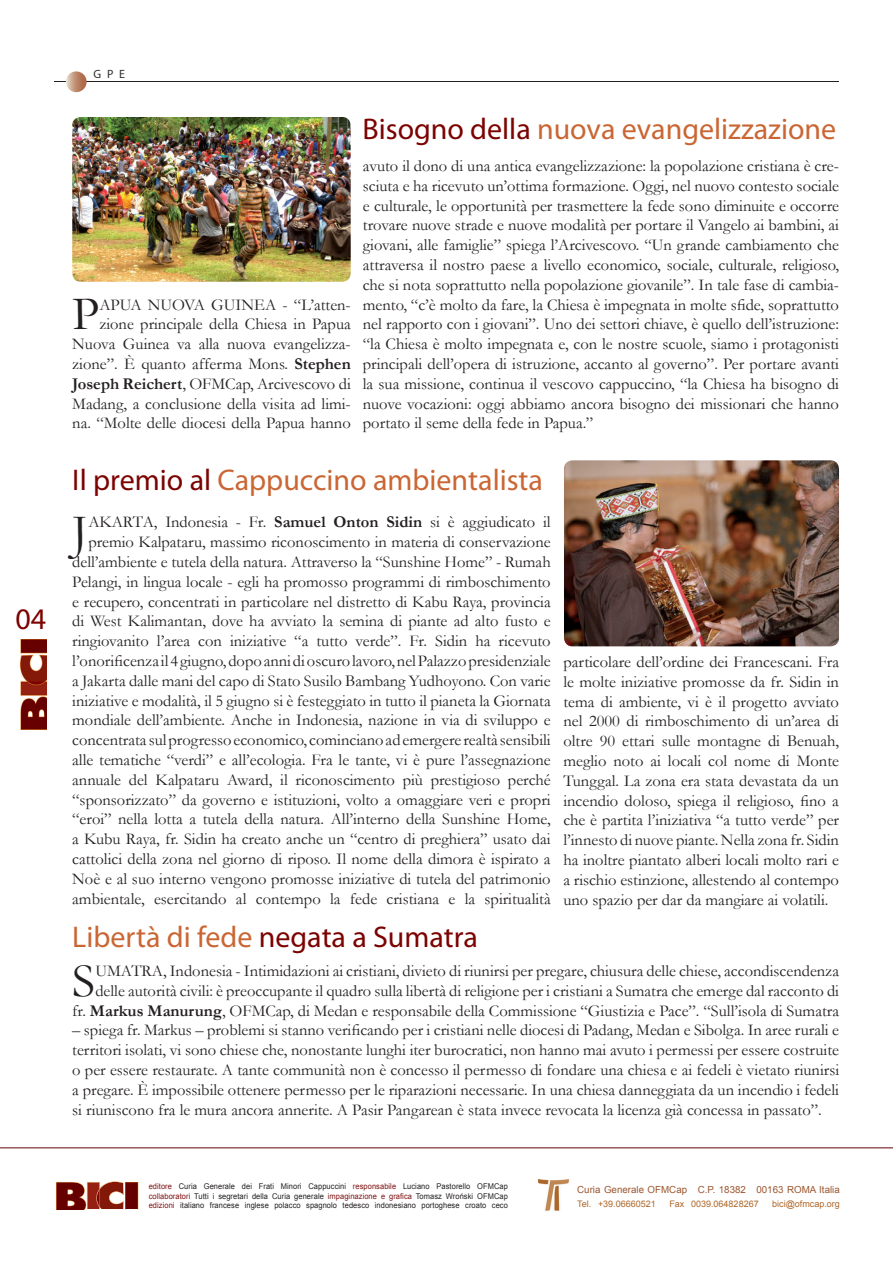
<style>
.page{position:relative;width:893px;height:1263px;background:#fff}
.page>*{position:absolute;margin:0;border:0;box-sizing:border-box;transform-origin:0 0}
.t1{font:48.3px "Garamond";color:#231f20}
.t2{font:30px "Myriad Pro";color:#ca6633}
.t3{font:30px "Myriad Pro";color:#7b0300}
.t4{font:16.5px/19.8px "Garamond";color:#231f20;text-align:right}
.t5{font:12px "Myriad Pro";color:#312f30}
.t6{font:9.75px "Arial";color:#9c5730}
.t7{font:9px "Arial";color:#ad6729}
.t8{font:7.95px/9.6px "Arial";letter-spacing:.01em;color:#231f20;text-align:justify;scale:.94 1}
.s1{color:#7b0300}
.s2{font-weight:700}
.s3{color:#ca6633}
.s4{color:#7f1315}
</style>
<div class="page">
<img style="left:21px;top:640px;width:26px;height:90px">
<svg style="left:0;top:1147px;width:893px;height:1px"></svg>
<svg style="left:56px;top:1181px;width:82px;height:28px;background:#964136"></svg>
<img style="left:538px;top:1179px;width:31px;height:32px">
<hr style="left:54px;top:81px;width:785px;height:1px;background:#231f20">
<svg style="left:66px;top:71px;width:21px;height:21px"></svg>
<img style="left:72px;top:117px;width:279px;height:165px;border-radius:9px">
<img style="left:564px;top:460px;width:275px;height:186px;border-radius:9px">
<h2 class="t3" style="left:16px;top:607px;width:32px">04</h2>
<p class="t5" style="left:94px;top:70px;width:33px">GPE</p>
<h2 class="t2" style="left:362px;top:117px;width:475px"><span class="s1">Bisogno della</span> nuova evangelizzazione</h2>
<p class="t4" style="left:363px;top:156px;width:478px;text-align:justify">avuto il dono di una antica evangelizzazione: la popolazione cristiana è cre&shy;sciuta e ha ricevuto un’ottima formazione. Oggi, nel nuovo contesto sociale e culturale, le opportunità per trasmettere la fede sono diminuite e occorre trovare nuove strade e nuove modalità per portare il Vangelo ai bambini, ai giovani, alle famiglie” spiega l’Arcivescovo. “Un grande cambiamento che attraversa il nostro paese a livello economico, sociale, culturale, religioso, che si nota soprattutto nella popolazione giovanile”. In tale fase di cambia&shy;mento, “c’è molto da fare, la Chiesa è impegnata in molte sfide, soprattutto nel rapporto con i giovani”. Uno dei settori chiave, è quello dell’istruzione: “la Chiesa è molto impegnata e, con le nostre scuole, siamo i protagonisti principali dell’opera di istruzione, accanto al governo”. Per portare avanti la sua missione, continua il vescovo cappuccino, “la Chiesa ha bisogno di nuove vocazioni: oggi abbiamo ancora bisogno dei missionari che hanno portato il seme della fede in Papua.”</p>
<p class="t4" style="left:72px;top:295px;width:280px">APUA NUOVA GUINEA - “L’atten&shy;zione principale della Chiesa in Papua Nuova Guinea va alla nuova evangelizza&shy;zione”. È quanto afferma Mons. <span class="s2">Stephen Joseph Reichert</span>, OFMCap, Arcivescovo di Madang, a conclusione della visita ad limi&shy;na. “Molte delle diocesi della Papua hanno</p>
<h2 class="t2" style="left:72px;top:469px;width:472px"><span class="s1">Il premio al</span> Cappuccino ambientalista</h2>
<h1 class="t1" style="left:72px;top:506px;width:18px">J</h1>
<h1 class="t1" style="left:72px;top:288px;width:29px">P</h1>
<p class="t4" style="left:72px;top:513px;width:480px">AKARTA, Indonesia - Fr. <span class="s2">Samuel Onton Sidin</span> si è aggiudicato il premio Kalpataru, massimo riconoscimento in materia di conservazione dell’ambiente e tutela della natura. Attraverso la “Sunshine Home” - Rumah Pelangi, in lingua locale - egli ha promosso programmi di rimboschimento e recupero, concentrati in particolare nel distretto di Kabu Raya, provincia di West Kalimantan, dove ha avviato la semina di piante ad alto fusto e ringiovanito l’area con iniziative “a tutto verde”. Fr. Sidin ha ricevuto l’onorificenza il 4 giugno, dopo anni di oscuro lavoro, nel Palazzo presidenziale a Jakarta dalle mani del capo di Stato Susilo Bambang Yudhoyono. Con varie iniziative e modalità, il 5 giugno si è festeggiato in tutto il pianeta la Giornata mondiale dell’ambiente. Anche in Indonesia, nazione in via di sviluppo e concentrata sul progresso economico, cominciano ad emergere realtà sensibili alle tematiche “verdi” e all’ecologia. Fra le tante, vi è pure l’assegnazione annuale del Kalpataru Award, il riconoscimento più prestigioso perché “sponsorizzato” da governo e istituzioni, volto a omaggiare veri e propri “eroi” nella lotta a tutela della natura. All’interno della Sunshine Home, a Kubu Raya, fr. Sidin ha creato anche un “centro di preghiera” usato dai cattolici della zona nel giorno di riposo. Il nome della dimora è ispirato a Noè e al suo interno vengono promosse iniziative di tutela del patrimonio ambientale, esercitando al contempo la fede cristiana e la spiritualità</p>
<h2 class="t3" style="left:72px;top:926px;width:407px"><span class="s3">Libertà di fede</span> negata a Sumatra</h2>
<h1 class="t1" style="left:72px;top:954px;width:25px">S</h1>
<p class="t4" style="left:563px;top:652px;width:277px;text-align:justify">particolare dell’ordine dei Francescani. Fra le molte iniziative promosse da fr. Sidin in tema di ambiente, vi è il progetto avviato nel 2000 di rimboschimento di un’area di oltre 90 ettari sulle montagne di Benuah, meglio noto ai locali col nome di Monte Tunggal. La zona era stata devastata da un incendio doloso, spiega il religioso, fino a che è partita l’iniziativa “a tutto verde” per l’innesto di nuove piante. Nella zona fr. Sidin ha inoltre piantato alberi locali molto rari e a rischio estinzione, allestendo al contempo uno spazio per dar da mangiare ai volatili.</p>
<p class="t4" style="left:72px;top:961px;width:768px">UMATRA, Indonesia - Intimidazioni ai cristiani, divieto di riunirsi per pregare, chiusura delle chiese, accondiscendenza delle autorità civili: è preoccupante il quadro sulla libertà di religione per i cristiani a Sumatra che emerge dal racconto di<br>fr. <span class="s2">Markus Manurung</span>, OFMCap, di Medan e responsabile della Commissione “Giustizia e Pace”. “Sull’isola di Sumatra</p>
<p class="t4" style="left:72px;top:1021px;width:768px;text-align:justify">– spiega fr. Markus – problemi si stanno verificando per i cristiani nelle diocesi di Padang, Medan e Sibolga. In aree rurali e territori isolati, vi sono chiese che, nonostante lunghi iter burocratici, non hanno mai avuto i permessi per essere costruite o per essere restaurate. A tante communità non è concesso il permesso di fondare una chiesa e ai fedeli è vietato riunirsi a pregare. È impossibile ottenere permesso per le riparazioni necessarie. In una chiesa danneggiata da un incendio i fedeli si riuniscono fra le mura ancora annerite. A Pasir Pangarean è stata invece revocata la licenza già concessa in passato”.</p>
<p class="t8" style="left:149px;top:1181px;width:384px"><span class="s4">editore</span> Curia Generale dei Frati Minori Cappuccini <span class="s4">responsabile</span> Luciano Pastorello OFMCap <span class="s4">collaboratori</span> Tutti i segretari della Curia generale <span class="s4">impaginazione e grafica</span> Tomasz Wroński OFMCap <span class="s4">edizioni</span> italiano francese inglese polacco spagnolo tedesco indonesiano portoghese croato ceco</p>
<p class="t6" style="left:577px;top:1185px;width:264px">Curia Generale OFMCap C.P. 18382 00163 ROMA Italia</p>
<p class="t7" style="left:577px;top:1199px;width:80px">Tel. +39.06660521</p>
<p class="t7" style="left:669px;top:1199px;width:91px">Fax 0039.064828267</p>
<p class="t7" style="left:772px;top:1199px;width:69px">bici@ofmcap.org</p>
</div>
